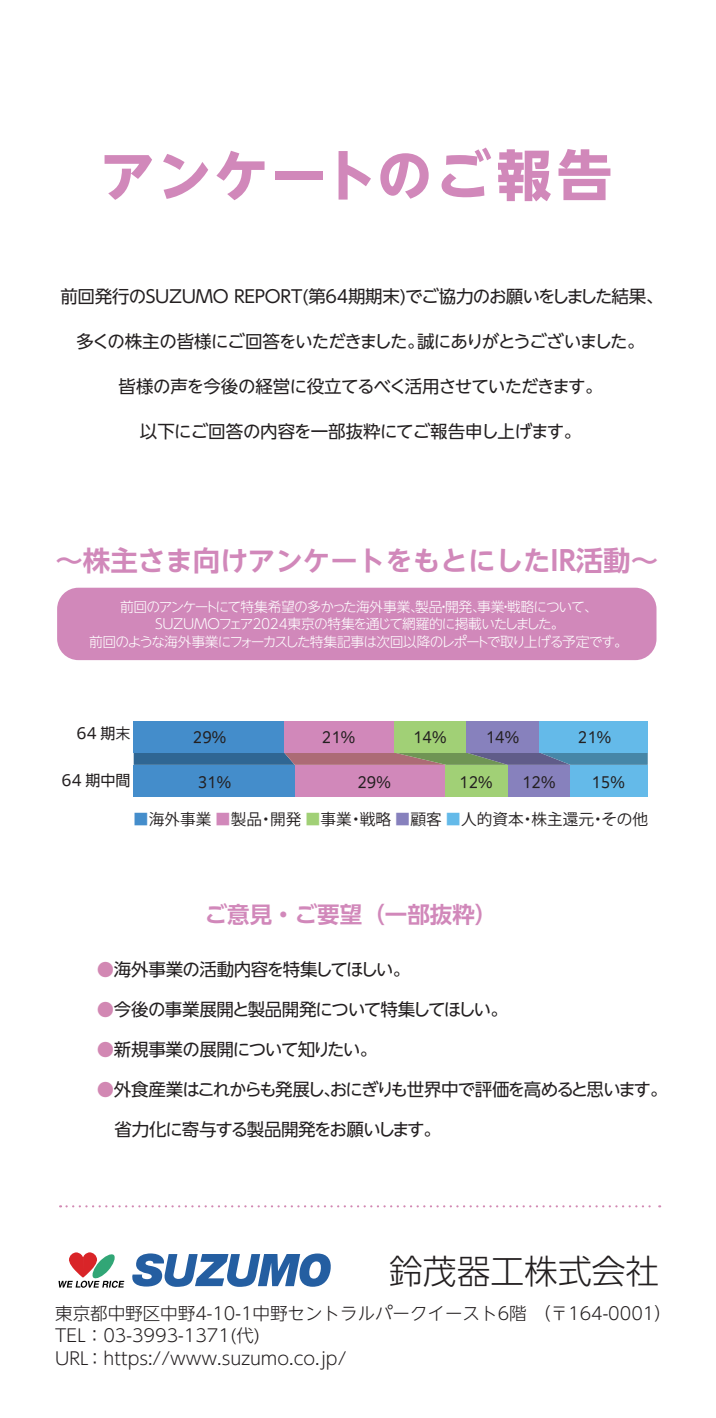
<style>
.page{position:relative;width:716px;height:1418px;background:#fff}
.page>*{position:absolute;margin:0;border:0;box-sizing:border-box;transform-origin:0 0}
.見出し2_LB{font:700 55px "UD Shin Go NT Pr 6 N";letter-spacing:.045em;color:#d188ba}
.t1{font:300 33.75px "UD Shin Go NT Pr 6 N";color:#231f20}
.t2{font:700 27.5px "UD Shin Go NT Pr 6 N De";color:#d188ba}
.t3{font:700 22.5px "UD Shin Go NT Pr 6 N De";color:#d188ba}
.t4{font:17.5px "UD Shin Go NT Pr 6 N";letter-spacing:-.05em;color:#231f20}
.t5{font:300 17.5px/22.5px "UD Shin Go NT Pr 6 N";color:#231f20}
.t6{font:17.5px "UD Shin Go NT Pr 6 N";letter-spacing:-.025em;color:#231f20}
.t7{font:17.5px "UD Shin Go NT Pr 6 N";letter-spacing:-.09em;color:#231f20}
.t8{font:17.5px "UD Shin Go NT Pr 6 N";letter-spacing:-.015em;color:#231f20}
.t9{font:15.75px "Koz Go Pr 6 N";color:#231f20}
.t10{font:15px "PUD Shin Go NT Pr 6 N";color:#231f20;scale:.95 1}
.t11{font:15px "PUD Shin Go NT Pr 6 N";color:#231f20}
.t12{font:300 13.75px "UD Shin Go NT Pr 6 N";letter-spacing:-.065em;color:#fff}
.s1{font-family:"Koz Go Pr 6 N"}
.s2{color:#448dcb}
.s3{color:#d188ba}
.s4{color:#a1d076}
.s5{color:#8781bd}
.s6{color:#64bae9}
.s7{color:#d288b3}
</style>
<div class="page">
<svg style="left:134px;top:752px;width:514px;height:12px;background:#64758a"></svg>
<div style="left:539px;top:720px;width:109px;height:32px;background:#64bae9"></div>
<div style="left:570px;top:764px;width:78px;height:32px;background:#64bae9"></div>
<div style="left:466px;top:720px;width:73px;height:32px;background:#8781bd"></div>
<div style="left:507px;top:764px;width:63px;height:32px;background:#8781bd"></div>
<div style="left:393px;top:720px;width:73px;height:32px;background:#a1d076"></div>
<div style="left:445px;top:764px;width:62px;height:32px;background:#a1d076"></div>
<div style="left:284px;top:720px;width:109px;height:32px;background:#d188ba"></div>
<div style="left:294px;top:764px;width:151px;height:32px;background:#d188ba"></div>
<div style="left:134px;top:720px;width:150px;height:32px;background:#448dcb"></div>
<div style="left:134px;top:764px;width:160px;height:32px;background:#448dcb"></div>
<svg style="left:132px;top:1253px;width:199px;height:33px"></svg>
<svg style="left:58px;top:1252px;width:66px;height:35px"></svg>
<svg style="left:60px;top:1205px;width:600px;height:2px"></svg>
<div style="left:57px;top:587px;width:599px;height:73px;background:#d188ba;border-radius:21px"></div>
<p class="見出し2_LB" style="left:100px;top:130px;width:513px">アンケートのご報告</p>
<p class="t6" style="left:61px;top:282px;width:604px">前回発行のSUZUMO REPORT(第64期期末)でご協力のお願いをしました結果、</p>
<p class="t4" style="left:76px;top:327px;width:570px">多くの株主の皆様にご回答をいただきました。誠にありがとうございました。</p>
<p class="t4" style="left:118px;top:372px;width:485px">皆様の声を今後の経営に役立てるべく活用させていただきます。</p>
<p class="t8" style="left:140px;top:417px;width:443px">以下にご回答の内容を一部抜粋にてご報告申し上げます。</p>
<p class="t2" style="left:55px;top:538px;width:604px">〜株主さま向けアンケートをもとにしたIR活動〜</p>
<p class="t12" style="left:120px;top:595px;width:479px">前回のアンケートにて特集希望の多かった海外事業、製品・開発、事業・戦略について、</p>
<p class="t12" style="left:155px;top:613px;width:411px">SUZUMOフェア2024東京の特集を通じて網羅的に掲載いたしました。</p>
<p class="t12" style="left:89px;top:630px;width:540px">前回のような海外事業にフォーカスした特集記事は次回以降のレポートで取り上げる予定です。</p>
<p class="t11" style="left:77px;top:725px;width:55px">64 期<span class="s1">末</span></p>
<p class="t10" style="left:193px;top:729px;width:37px">29%</p>
<p class="t10" style="left:322px;top:729px;width:37px">21%</p>
<p class="t10" style="left:413px;top:729px;width:37px">14%</p>
<p class="t10" style="left:198px;top:773px;width:37px">31%</p>
<p class="t9" style="left:133px;top:810px;width:516px"><span class="s2">■</span>海外事業 <span class="s3">■</span>製品・開発 <span class="s4">■</span>事業・戦略 <span class="s5">■</span>顧客 <span class="s6">■</span>人的資本・株主還元・その他</p>
<p class="t10" style="left:578px;top:729px;width:37px">21%</p>
<p class="t10" style="left:486px;top:729px;width:37px">14%</p>
<p class="t10" style="left:459px;top:773px;width:37px">12%</p>
<p class="t11" style="left:62px;top:772px;width:70px">64 期中間</p>
<p class="t10" style="left:357px;top:773px;width:37px">29%</p>
<p class="t10" style="left:591px;top:773px;width:37px">15%</p>
<p class="t10" style="left:522px;top:773px;width:37px">12%</p>
<p class="t3" style="left:205px;top:896px;width:294px">ご意見・ご要望（一部抜粋）</p>
<p class="t4" style="left:97px;top:954px;width:315px"><span class="s7">⃝</span>海外事業の活動内容を特集してほしい。</p>
<p class="t4" style="left:97px;top:994px;width:413px"><span class="s7">⃝</span>今後の事業展開と製品開発について特集してほしい。</p>
<p class="t4" style="left:97px;top:1034px;width:282px"><span class="s7">⃝</span>新規事業の展開について知りたい。</p>
<p class="t7" style="left:97px;top:1074px;width:572px"><span class="s7">⃝</span>外食産業はこれからも発展し、おにぎりも世界中で評価を高めると思います。</p>
<p class="t4" style="left:114px;top:1114px;width:328px">省力化に寄与する製品開発をお願いします。</p>
<p class="t1" style="left:389px;top:1243px;width:271px">鈴茂器工株式会社</p>
<p class="t5" style="left:55px;top:1301px;width:636px">東京都中野区中野4-10-1中野セントラルパークイースト6階 （〒164-0001）　<br>TEL：03-3993-1371(代)</p>
<p class="t5" style="left:55px;top:1346px;width:293px">URL：https://www.suzumo.co.jp/</p>
</div>
